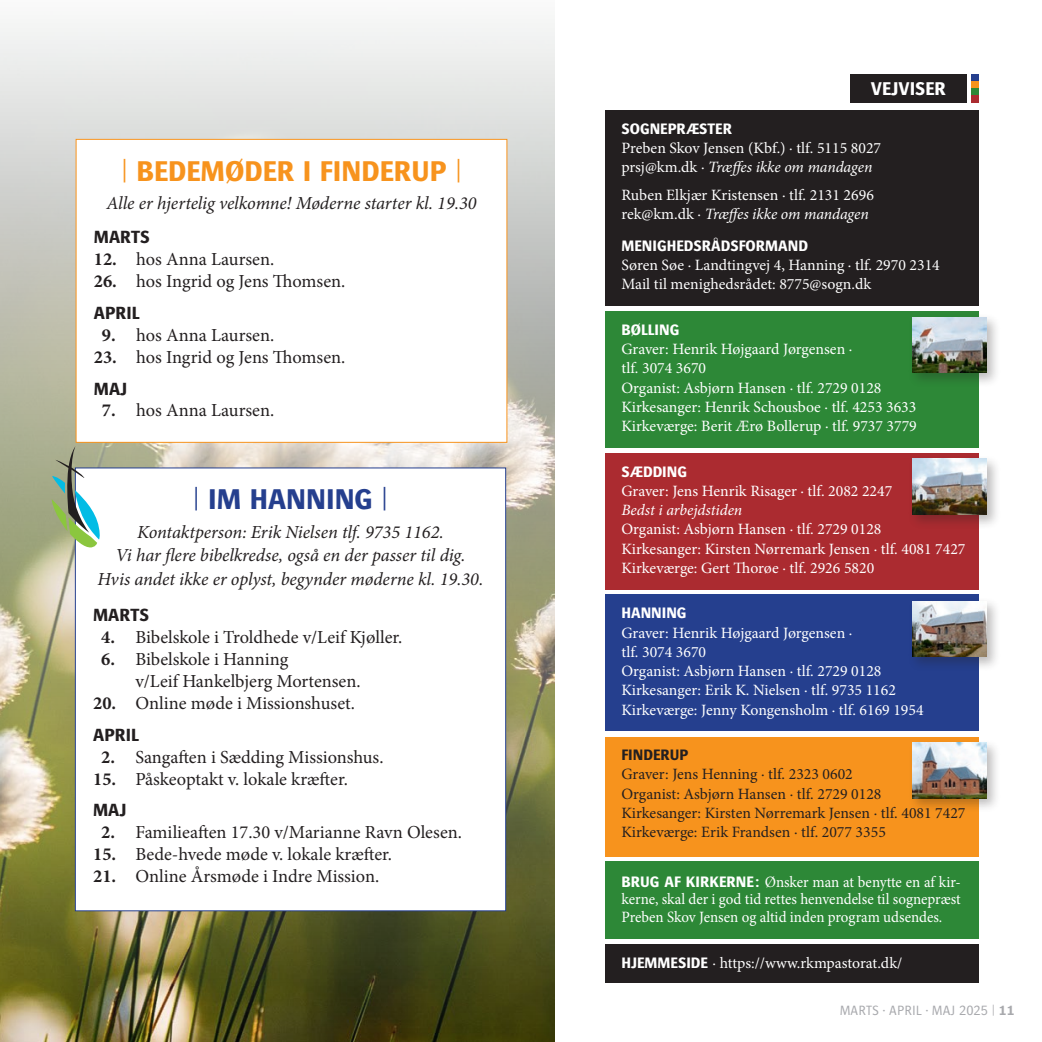
<style>
.page{position:relative;width:1042px;height:1042px;background:#fff}
.page>*{position:absolute;margin:0;border:0;box-sizing:border-box;transform-origin:0 0}
.t1{font:700 29.75px "Bosis Std";color:#f7931d}
.t2{font:700 29.75px "Bosis Std";color:#253f8e}
.t3{font:700 19.25px "Bosis Std";color:#fff}
.t4{font:18.38px "Minion Pro";color:#231f20}
.t5{font:italic 18.38px "Minion Pro";letter-spacing:-.005em;color:#231f20}
.t6{font:700 18.38px "Bosis Std";color:#231f20}
.t7{font:15.75px/19.2px "Minion Pro";color:#fff}
.t8{font:15.75px "Minion Pro";color:#231f20}
.t9{font:15.75px/17.5px "Minion Pro";color:#fff;text-align:justify;scale:.95 1}
.t10{font:700 15.75px "Bosis Std";color:#fff}
.t11{font:italic 15.75px "Minion Pro";letter-spacing:-.005em;color:#fff}
.t12{font:700 15.75px "Bosis Std";color:#231f20}
.t13{font:300 14px "Bosis Std";color:#a8a9ad}
.s1{font-weight:700}
.s2{font-style:italic}
.s3{font-family:"Bosis Std";font-weight:700}
</style>
<div class="page">
<img style="left:0;top:23px;width:554px;height:1019px">
<div style="left:605px;top:311px;width:373px;height:136px;background:#2d8837"></div>
<div style="left:605px;top:453px;width:373px;height:136px;background:#ab2b30"></div>
<div style="left:605px;top:595px;width:373px;height:136px;background:#253f8e"></div>
<div style="left:605px;top:736px;width:373px;height:120px;background:#f7931d"></div>
<div style="left:605px;top:110px;width:373px;height:196px;background:#231f20"></div>
<div style="left:971px;top:74px;width:7px;height:7px;background:#253f8e"></div>
<div style="left:971px;top:81px;width:7px;height:7px;background:#f7931d"></div>
<div style="left:971px;top:88px;width:7px;height:8px;background:#2d8837"></div>
<div style="left:971px;top:96px;width:7px;height:7px;background:#ab2b30"></div>
<div style="left:850px;top:74px;width:116px;height:29px;background:#231f20"></div>
<div style="left:908px;top:313px;width:93px;height:75px;background:#231f20;opacity:.3"></div>
<img style="left:912px;top:317px;width:74px;height:56px">
<div style="left:907px;top:738px;width:94px;height:75px;background:#231f20;opacity:.3"></div>
<img style="left:912px;top:743px;width:74px;height:55px">
<div style="left:907px;top:596px;width:94px;height:75px;background:#231f20;opacity:.3"></div>
<img style="left:912px;top:601px;width:74px;height:55px">
<div style="left:907px;top:454px;width:94px;height:75px;background:#231f20;opacity:.3"></div>
<img style="left:912px;top:459px;width:74px;height:56px">
<div style="left:605px;top:861px;width:373px;height:78px;background:#2d8837"></div>
<div style="left:76px;top:139px;width:431px;height:303px;background:#fff"></div>
<div style="left:76px;top:139px;width:431px;height:304px;border:1px solid #f7931d"></div>
<div style="left:75px;top:468px;width:431px;height:443px;background:#fff"></div>
<svg style="left:52px;top:446px;width:48px;height:102px"></svg>
<div style="left:605px;top:944px;width:373px;height:39px;background:#231f20"></div>
<p class="t1" style="left:121px;top:154px;width:342px">| BEDEMØDER I FINDERUP |</p>
<p class="t5" style="left:106px;top:191px;width:372px">Alle er hjertelig velkomne! Møderne starter kl. 19.30</p>
<p class="t6" style="left:94px;top:227px;width:57px">MARTS</p>
<p class="t4" style="left:94px;top:247px;width:182px"><span class="s1">12.</span> hos Anna Laursen.</p>
<p class="t4" style="left:94px;top:269px;width:253px"><span class="s1">26.</span> hos Ingrid og Jens Thomsen.</p>
<p class="t6" style="left:94px;top:303px;width:47px">APRIL</p>
<p class="t4" style="left:102px;top:323px;width:174px"><span class="s1">9.</span> hos Anna Laursen.</p>
<p class="t4" style="left:94px;top:344px;width:253px"><span class="s1">23.</span> hos Ingrid og Jens Thomsen.</p>
<p class="t6" style="left:94px;top:378px;width:35px">MAJ</p>
<p class="t4" style="left:102px;top:398px;width:174px"><span class="s1">7.</span> hos Anna Laursen.</p>
<p class="t2" style="left:193px;top:483px;width:197px">| IM HANNING |</p>
<p class="t5" style="left:137px;top:519px;width:308px">Kontaktperson: Erik Nielsen tlf. 9735 1162.</p>
<p class="t5" style="left:115px;top:543px;width:351px">Vi har flere bibelkredse, også en der passer til dig.</p>
<p class="t5" style="left:98px;top:566px;width:387px">Hvis andet ikke er oplyst, begynder møderne kl. 19.30.</p>
<p class="t6" style="left:93px;top:605px;width:57px">MARTS</p>
<p class="t4" style="left:101px;top:625px;width:303px"><span class="s1">4.</span> Bibelskole i Troldhede v/Leif Kjøller.</p>
<p class="t4" style="left:101px;top:647px;width:189px"><span class="s1">6.</span> Bibelskole i Hanning</p>
<p class="t4" style="left:135px;top:669px;width:227px">v/Leif Hankelbjerg Mortensen.</p>
<p class="t4" style="left:93px;top:691px;width:263px"><span class="s1">20.</span> Online møde i Missionshuset.</p>
<p class="t6" style="left:93px;top:724px;width:47px">APRIL</p>
<p class="t4" style="left:101px;top:744px;width:284px"><span class="s1">2.</span> Sangaften i Sædding Missionshus.</p>
<p class="t4" style="left:93px;top:766px;width:256px"><span class="s1">15.</span> Påskeoptakt v. lokale kræfter.</p>
<p class="t6" style="left:93px;top:800px;width:35px">MAJ</p>
<p class="t4" style="left:101px;top:820px;width:362px"><span class="s1">2.</span> Familieaften 17.30 v/Marianne Ravn Olesen.</p>
<p class="t4" style="left:93px;top:842px;width:300px"><span class="s1">15.</span> Bede-hvede møde v. lokale kræfter.</p>
<p class="t4" style="left:93px;top:864px;width:288px"><span class="s1">21.</span> Online Årsmøde i Indre Mission.</p>
<p class="t3" style="left:871px;top:78px;width:77px">VEJVISER</p>
<p class="t10" style="left:621px;top:119px;width:112px">SOGNEPRÆSTER</p>
<p class="t7" style="left:621px;top:138px;width:261px">Preben Skov Jensen (Kbf.) · tlf. 5115 8027 prsj@km.dk · <span class="s2">Træffes ikke om mandagen</span></p>
<p class="t7" style="left:621px;top:185px;width:254px">Ruben Elkjær Kristensen · tlf. 2131 2696 rek@km.dk · <span class="s2">Træffes ikke om mandagen</span></p>
<p class="t10" style="left:621px;top:237px;width:188px">MENIGHEDSRÅDSFORMAND</p>
<p class="t7" style="left:621px;top:255px;width:320px">Søren Søe · Landtingvej 4, Hanning · tlf. 2970 2314</p>
<p class="t7" style="left:621px;top:275px;width:251px">Mail til menighedsrådet: 8775@sogn.dk</p>
<p class="t10" style="left:621px;top:321px;width:59px">BØLLING</p>
<p class="t7" style="left:621px;top:339px;width:232px">Graver: Henrik Højgaard Jørgensen · tlf. 3074 3670</p>
<p class="t7" style="left:621px;top:378px;width:262px">Organist: Asbjørn Hansen · tlf. 2729 0128</p>
<p class="t7" style="left:621px;top:397px;width:296px">Kirkesanger: Henrik Schousboe · tlf. 4253 3633</p>
<p class="t7" style="left:621px;top:416px;width:297px">Kirkeværge: Berit Ærø Bollerup · tlf. 9737 3779</p>
<p class="t10" style="left:621px;top:462px;width:67px">SÆDDING</p>
<p class="t7" style="left:621px;top:481px;width:272px">Graver: Jens Henrik Risager · tlf. 2082 2247</p>
<p class="t11" style="left:621px;top:499px;width:122px">Bedst i arbejdstiden</p>
<p class="t7" style="left:621px;top:520px;width:262px">Organist: Asbjørn Hansen · tlf. 2729 0128</p>
<p class="t7" style="left:621px;top:539px;width:345px">Kirkesanger: Kirsten Nørremark Jensen · tlf. 4081 7427</p>
<p class="t7" style="left:621px;top:558px;width:254px">Kirkeværge: Gert Thorøe · tlf. 2926 5820</p>
<p class="t10" style="left:621px;top:604px;width:67px">HANNING</p>
<p class="t7" style="left:621px;top:623px;width:232px">Graver: Henrik Højgaard Jørgensen ·</p>
<p class="t7" style="left:621px;top:642px;width:86px">tlf. 3074 3670</p>
<p class="t7" style="left:621px;top:661px;width:262px">Organist: Asbjørn Hansen · tlf. 2729 0128</p>
<p class="t7" style="left:621px;top:681px;width:276px">Kirkesanger: Erik K. Nielsen · tlf. 9735 1162</p>
<p class="t7" style="left:621px;top:700px;width:304px">Kirkeværge: Jenny Kongensholm · tlf. 6169 1954</p>
<p class="t12" style="left:621px;top:746px;width:69px">FINDERUP</p>
<p class="t8" style="left:621px;top:764px;width:233px">Graver: Jens Henning · tlf. 2323 0602</p>
<p class="t8" style="left:621px;top:783px;width:262px">Organist: Asbjørn Hansen · tlf. 2729 0128</p>
<p class="t8" style="left:621px;top:802px;width:345px">Kirkesanger: Kirsten Nørremark Jensen · tlf. 4081 7427</p>
<p class="t8" style="left:621px;top:821px;width:266px">Kirkeværge: Erik Frandsen · tlf. 2077 3355</p>
<p class="t9" style="left:621px;top:873px;width:359px"><span class="s3">BRUG AF KIRKERNE:</span> Ønsker man at benytte en af kir&shy;kerne, skal der i god tid rettes henvendelse til sognepræst Preben Skov Jensen og altid inden program udsendes.</p>
<p class="t7" style="left:621px;top:953px;width:282px"><span class="s3">HJEMMESIDE</span> · https://www.rkmpastorat.dk/</p>
<p class="t13" style="left:840px;top:1003px;width:176px">MARTS · APRIL · MAJ 2025 | <span class="s1">11</span></p>
</div>
